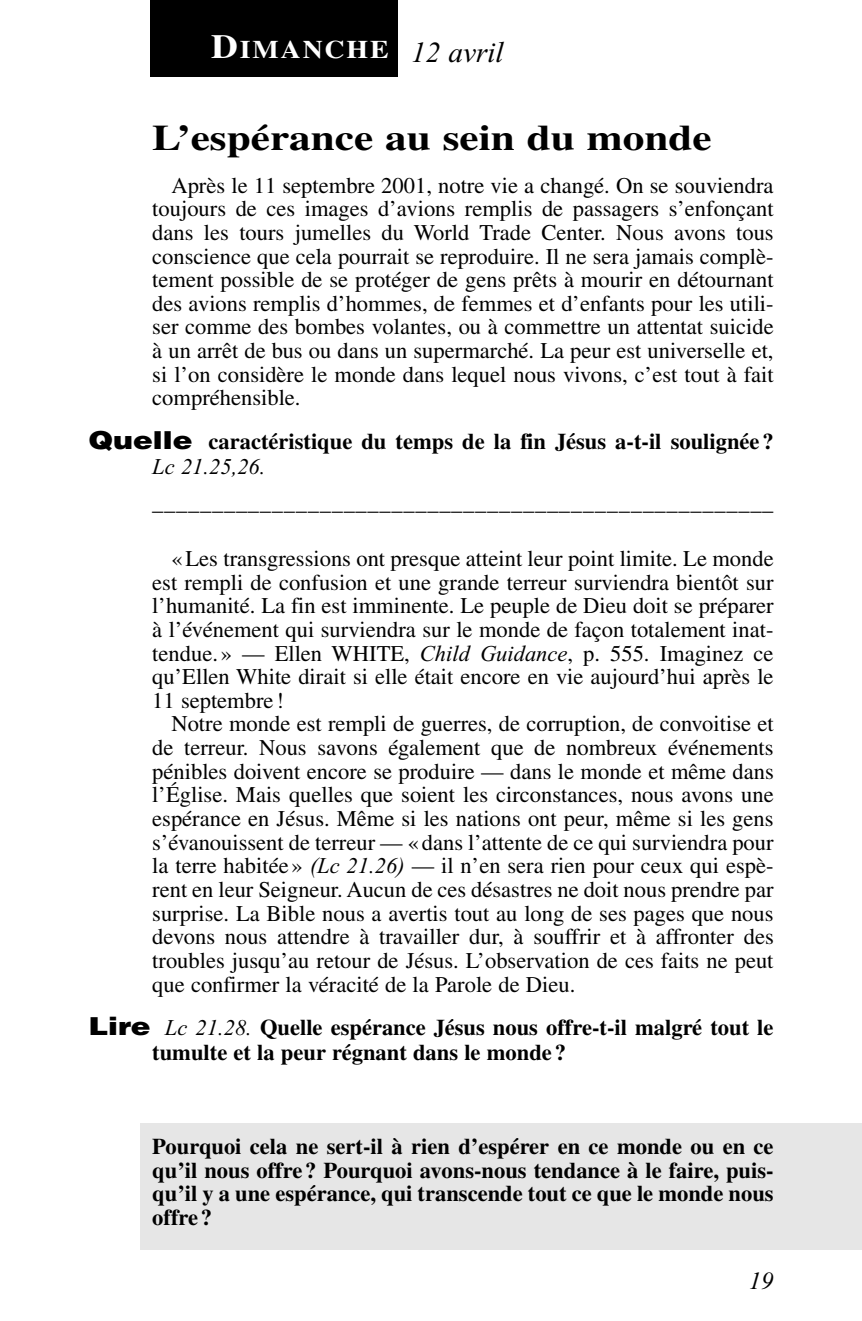
<style>
.page{position:relative;width:862px;height:1321px;background:#fff}
.page>*{position:absolute;margin:0;border:0;box-sizing:border-box;transform-origin:0 0}
.t1{font:700 36px "Times LT Std";color:#000;scale:1.2 1}
.t2{font:700 25.2px "Times LT Std";letter-spacing:.065em;color:#fff;scale:1.1 1}
.t3{font:italic 24.75px "Times New Roman";color:#000}
.t4{font:22.5px/23.6px "Times LT Std";color:#000;text-align:justify}
.t5{font:700 22.5px/23.6px "Times LT Std";color:#000}
.t6{font:italic 22.5px "Times New Roman";color:#000}
.s1{font-size:33.75px}
.s2{font-family:"Times New Roman";font-weight:400;font-style:italic;font-size:29.25px;color:#000}
.s3{font-family:"Helvetica";font-weight:900;font-size:24.75px}
.s4{font-family:"Times New Roman";font-style:italic}
.s5{font-family:"Times New Roman";font-weight:400;font-style:italic}
</style>
<div class="page">
<div style="left:140px;top:1123px;width:721px;height:126px;background:#e6e6e6"></div>
<div style="left:150px;top:0;width:248px;height:77px;background:#000"></div>
<p class="t2" style="left:211px;top:41px;width:267px"><span class="s1">D</span>IMANCHE <span class="s2">12 avril</span></p>
<h1 class="t1" style="left:152px;top:125px;width:467px">L’espérance au sein du monde</h1>
<p class="t4" style="left:152px;top:175px;width:622px;text-indent:19px">Après le 11 septembre 2001, notre vie a changé. On se souviendra toujours de ces images d’avions remplis de passagers s’enfonçant dans les tours jumelles du World Trade Center. Nous avons tous conscience que cela pourrait se reproduire. Il ne sera jamais complè&shy;tement possible de se protéger de gens prêts à mourir en détournant des avions remplis d’hommes, de femmes et d’enfants pour les utili&shy;ser comme des bombes volantes, ou à commettre un attentat suicide à un arrêt de bus ou dans un supermarché. La peur est universelle et, si l’on considère le monde dans lequel nous vivons, c’est tout à fait compréhensible.</p>
<p class="t5" style="left:88px;top:432px;width:686px"><span class="s3">Quelle</span> caractéristique du temps de la fin Jésus a-t-il soulignée ?</p>
<p class="t6" style="left:152px;top:458px;width:115px">Lc 21.25,26.</p>
<p class="t4" style="left:152px;top:493px;width:622px">____________________________________________________</p>
<p class="t4" style="left:152px;top:549px;width:622px;text-indent:19px">«Les transgressions ont presque atteint leur point limite. Le monde est rempli de confusion et une grande terreur surviendra bientôt sur l’humanité. La fin est imminente. Le peuple de Dieu doit se préparer à l’événement qui surviendra sur le monde de façon totalement inat&shy;tendue. » — Ellen WHITE, <span class="s4">Child Guidance</span>, p. 555. Imaginez ce qu’Ellen White dirait si elle était encore en vie aujourd’hui après le 11 septembre !</p>
<p class="t4" style="left:152px;top:714px;width:622px;text-indent:19px">Notre monde est rempli de guerres, de corruption, de convoitise et de terreur. Nous savons également que de nombreux événements pénibles doivent encore se produire — dans le monde et même dans l’Église. Mais quelles que soient les circonstances, nous avons une espérance en Jésus. Même si les nations ont peur, même si les gens s’évanouissent de terreur — « dans l’attente de ce qui surviendra pour la terre habitée » <span class="s4">(Lc 21.26)</span> — il n’en sera rien pour ceux qui espè&shy;rent en leur Seigneur. Aucun de ces désastres ne doit nous prendre par surprise. La Bible nous a avertis tout au long de ses pages que nous devons nous attendre à travailler dur, à souffrir et à affronter des troubles jusqu’au retour de Jésus. L’observation de ces faits ne peut que confirmer la véracité de la Parole de Dieu.</p>
<p class="t5" style="left:152px;top:1017px;width:622px;line-height:24.8px;text-indent:-64px"><span class="s3">Lire</span> <span class="s5">Lc 21.28.</span> Quelle espérance Jésus nous offre-t-il malgré tout le tumulte et la peur régnant dans le monde ?</p>
<p class="t5" style="left:152px;top:1136px;width:622px;text-align:justify">Pourquoi cela ne sert-il à rien d’espérer en ce monde ou en ce qu’il nous offre ? Pourquoi avons-nous tendance à le faire, puis&shy;qu’il y a une espérance, qui transcende tout ce que le monde nous offre ?</p>
<p class="t3" style="left:748px;top:1271px;width:26px">19</p>
</div>
